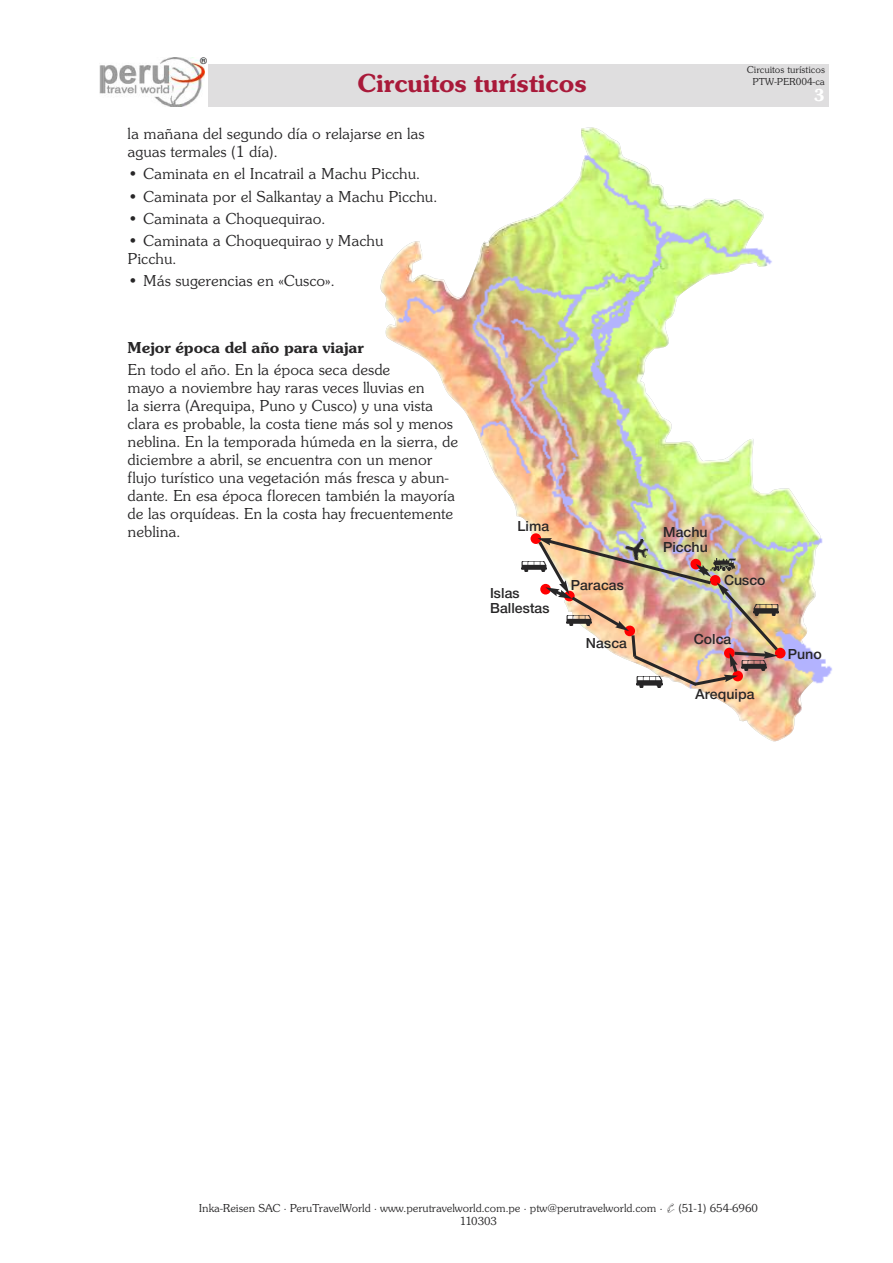
<style>
.page{position:relative;width:893px;height:1263px;background:#fff}
.page>*{position:absolute;margin:0;border:0;box-sizing:border-box;transform-origin:0 0}
.t1{font:600 27px "Souvenir Itc T";color:#a91a3a}
.t2{font:600 18px "Souvenir Itc T";color:#fff}
.t3{font:300 16.5px/18px "Souvenir Itc T";color:#272627}
.t4{font:600 16.5px "Souvenir Itc T";color:#272627}
.t5{font:600 15px/15px "Nimbus Sans Novus T";color:#272627}
.t6{font:300 12px/13.2px "Souvenir Itc T";color:#272627;text-align:center}
.t7{font:300 10.5px/11.6px "Souvenir Itc T";color:#272627;text-align:center}
.t8{font:600 9.75px "Nimbus Sans Novus T";color:#272627}
</style>
<div class="page">
<div style="left:208px;top:64px;width:621px;height:42px;background:#dfdedf"></div>
<img style="left:100px;top:57px;width:105px;height:50px">
<img style="left:380px;top:127px;width:416px;height:615px">
<img style="left:384px;top:136px;width:448px;height:579px">
<div style="left:530px;top:533px;width:11px;height:11px;background:#ff0001;border-radius:50%"></div>
<div style="left:775px;top:648px;width:11px;height:10px;background:#ff0001;border-radius:50%"></div>
<img style="left:623px;top:536px;width:26px;height:1px">
<img style="left:536px;top:537px;width:245px;height:151px">
<img style="left:521px;top:561px;width:26px;height:11px">
<img style="left:566px;top:615px;width:26px;height:11px">
<img style="left:637px;top:677px;width:25px;height:10px">
<img style="left:710px;top:558px;width:26px;height:12px">
<p class="t8" style="left:200px;top:55px;width:9px">®</p>
<h1 class="t1" style="left:357px;top:67px;width:231px">Circuitos turísticos</h1>
<p class="t7" style="left:747px;top:64px;width:80px">Circuitos turísticos<br>PTW-PER004-ca</p>
<p class="t2" style="left:814px;top:85px;width:13px">3</p>
<p class="t3" style="left:128px;top:124px;width:299px">la mañana del segundo día o relajarse en las aguas termales (1 día).</p>
<p class="t3" style="left:128px;top:165px;width:294px">• Caminata en el Incatrail a Machu Picchu.</p>
<p class="t3" style="left:128px;top:187px;width:311px">• Caminata por el Salkantay a Machu Picchu.</p>
<p class="t3" style="left:128px;top:209px;width:199px">• Caminata a Choquequirao.</p>
<p class="t3" style="left:128px;top:231px;width:257px">• Caminata a Choquequirao y Machu<br>Picchu.</p>
<p class="t3" style="left:128px;top:272px;width:208px">• Más sugerencias en «Cusco».</p>
<p class="t4" style="left:128px;top:338px;width:238px">Mejor época del año para viajar</p>
<p class="t3" style="left:128px;top:361px;width:332px">En todo el año. En la época seca desde<br>mayo a noviembre hay raras veces lluvias en<br>la sierra (Arequipa, Puno y Cusco) y una vista clara es probable, la costa tiene más sol y menos neblina. En la temporada húmeda en la sierra, de diciembre a abril, se encuentra con un menor flujo turístico una vegetación más fresca y abun&shy;dante. En esa época florecen también la mayoría de las orquídeas. En la costa hay frecuentemente neblina.</p>
<p class="t5" style="left:517px;top:518px;width:33px">Lima</p>
<p class="t5" style="left:490px;top:585px;width:61px">Islas<br>Ballestas</p>
<p class="t5" style="left:571px;top:577px;width:54px">Paracas</p>
<p class="t5" style="left:586px;top:635px;width:43px">Nasca</p>
<p class="t5" style="left:663px;top:524px;width:46px">Machu<br>Picchu</p>
<p class="t5" style="left:724px;top:572px;width:43px">Cusco</p>
<p class="t5" style="left:694px;top:631px;width:39px">Colca</p>
<p class="t5" style="left:695px;top:687px;width:61px">Arequipa</p>
<p class="t5" style="left:788px;top:646px;width:36px">Puno</p>
<p class="t6" style="left:199px;top:1201px;width:561px">Inka-Reisen SAC · PeruTravelWorld · www.perutravelworld.com.pe · ptw@perutravelworld.com · ✆ (51-1) 654-6960<br>110303</p>
</div>
